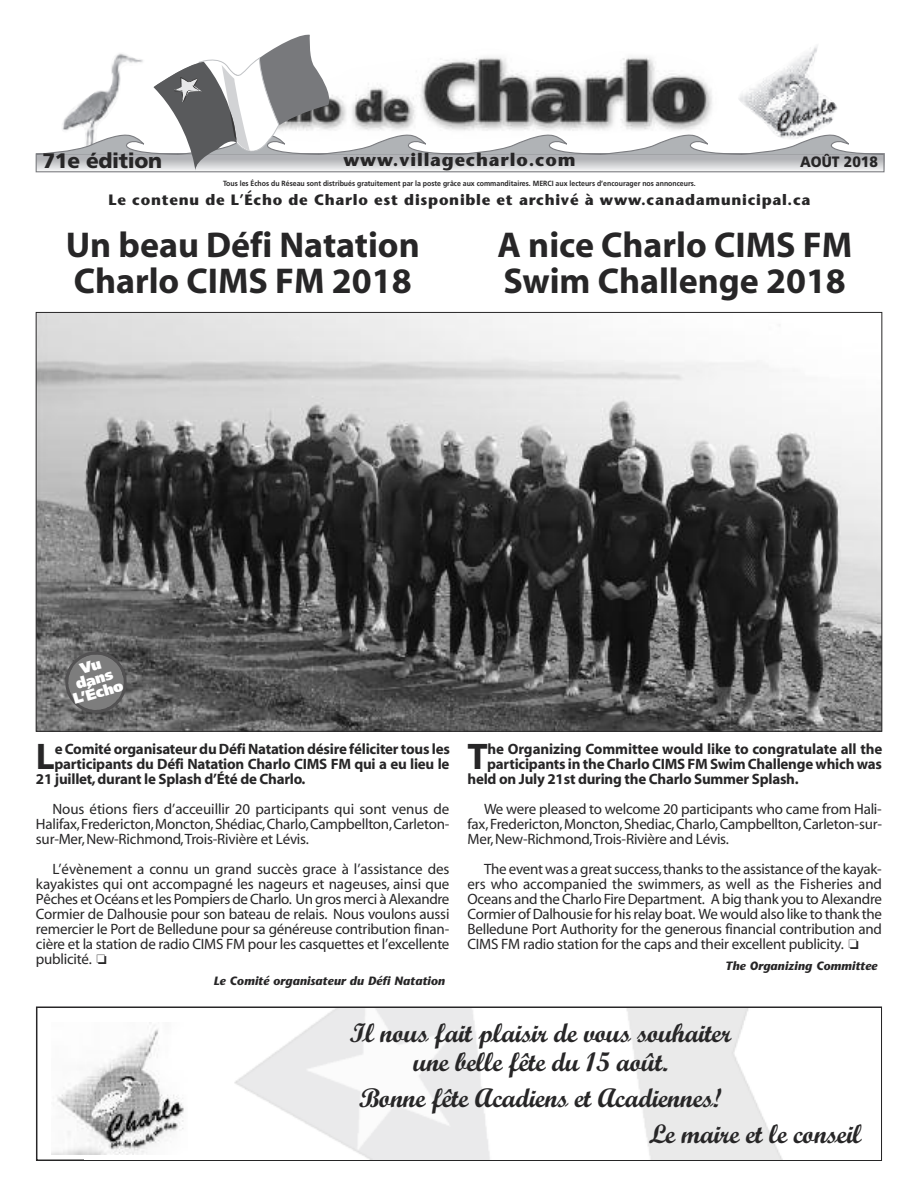
<style>
.page{position:relative;width:918px;height:1188px;background:#fff}
.page>*{position:absolute;margin:0;border:0;box-sizing:border-box;transform-origin:0 0}
.t1{font:700 37.2px "Myriad";color:#272627}
.t2{font:700 36px/36px "Myriad";color:#272627}
.t3{font:700 27px/28.5px "Script";letter-spacing:-.015em;color:#272627;text-align:center}
.t4{font:900 21px "Frutiger";letter-spacing:-.015em;color:#272627}
.t5{font:700 18px "Stone Sans";letter-spacing:.05em;color:#272627}
.t6{font:15px/15px "Myriad";letter-spacing:-.015em;color:#272627;text-align:justify}
.t7{font:700 15px "Myriad";letter-spacing:-.015em;color:#272627}
.t8{font:700 15px "Stone Sans";letter-spacing:.05em;color:#272627}
.t9{font:900 15px/13.5px "Frutiger";color:#fff;text-align:center}
.t10{font:900 15px "Frutiger";color:#272627;scale:.93 1}
.t11{font:italic 700 12px "Stone Sans";color:#272627}
.t12{font:700 7.5px "Frutiger";color:#272627;scale:.93 1}
</style>
<div class="page">
<div style="left:36px;top:153px;width:849px;height:19px;border:1px solid #7b7c80"></div>
<img style="left:38px;top:314px;width:842px;height:415px">
<img style="left:51px;top:1023px;width:136px;height:131px">
<svg style="left:35px;top:34px;width:849px;height:136px"></svg>
<svg style="left:61px;top:647px;width:70px;height:70px"></svg>
<h3 class="t4" style="left:42px;top:152px;width:121px">71e édition</h3>
<p class="t5" style="left:343px;top:153px;width:234px">www.villagecharlo.com</p>
<p class="t10" style="left:800px;top:156px;width:85px">AOÛT 2018</p>
<p class="t8" style="left:108px;top:194px;width:704px">Le contenu de L’Écho de Charlo est disponible et archivé à www.canadamunicipal.ca</p>
<p class="t12" style="left:223px;top:180px;width:510px">Tous les Échos du Réseau sont distribués gratuitement par la poste grâce aux commanditaires. MERCI aux lecteurs d’encourager nos annonceurs.</p>
<h2 class="t2" style="left:66px;top:230px;width:356px">Un beau Défi Natation<br>Charlo CIMS FM 2018</h2>
<h2 class="t2" style="left:497px;top:230px;width:356px">A nice Charlo CIMS FM<br>Swim Challenge 2018</h2>
<p class="t9" style="left:65px;top:668px;width:53px;rotate:-16deg">Vu dans<br>L’Écho</p>
<h1 class="t1" style="left:36px;top:743px;width:21px">L</h1>
<p class="t7" style="left:55px;top:743px;width:397px">e Comité organisateur du Défi Natation désire féliciter tous les</p>
<p class="t7" style="left:54px;top:758px;width:397px">participants du Défi Natation Charlo CIMS FM qui a eu lieu le</p>
<p class="t7" style="left:36px;top:773px;width:271px">21 juillet,durant le Splash d’Été de Charlo.</p>
<p class="t6" style="left:36px;top:803px;width:415px;text-indent:17px">Nous étions fiers d’acceuillir 20 participants qui sont venus de Halifax,Fredericton,Moncton,Shédiac,Charlo,Campbellton,Carleton&shy;sur-Mer,New-Richmond,Trois-Rivière et Lévis.</p>
<p class="t6" style="left:36px;top:863px;width:415px;text-indent:17px">L’évènement a connu un grand succès grace à l’assistance des kayakistes qui ont accompagné les nageurs et nageuses, ainsi que Pêches et Océans et les Pompiers de Charlo. Un gros merci à Alexandre Cormier de Dalhousie pour son bateau de relais. Nous voulons aussi remercier le Port de Belledune pour sa généreuse contribution finan&shy;cière et la station de radio CIMS FM pour les casquettes et l’excellente publicité. ❏</p>
<p class="t11" style="left:214px;top:976px;width:233px">Le Comité organisateur du Défi Natation</p>
<h1 class="t1" style="left:467px;top:743px;width:22px">T</h1>
<p class="t7" style="left:488px;top:743px;width:396px">he Organizing Committee would like to congratulate all the</p>
<p class="t7" style="left:487px;top:758px;width:396px">participants in the Charlo CIMS FM Swim Challenge which was</p>
<p class="t7" style="left:468px;top:773px;width:333px">held on July 21st during the Charlo Summer Splash.</p>
<p class="t6" style="left:468px;top:803px;width:416px;text-indent:16px">We were pleased to welcome 20 participants who came from Hali&shy;fax,Fredericton,Moncton,Shediac,Charlo,Campbellton,Carleton-sur-Mer,New-Richmond,Trois-Rivière and Lévis.</p>
<p class="t6" style="left:468px;top:863px;width:416px;text-indent:17px">The event was a great success,thanks to the assistance of the kayak&shy;ers who accompanied the swimmers, as well as the Fisheries and Oceans and the Charlo Fire Department. A big thank you to Alexandre Cormier of Dalhousie for his relay boat. We would also like to thank the Belledune Port Authority for the generous financial contribution and CIMS FM radio station for the caps and their excellent publicity. ❏</p>
<p class="t11" style="left:725px;top:961px;width:154px">The Organizing Committee</p>
<h3 class="t3" style="left:349px;top:1019px;width:383px">Il nous fait plaisir de vous souhaiter une belle fête du 15 août.</h3>
<h3 class="t3" style="left:649px;top:1079px;width:214px;line-height:36px;text-align:left;text-indent:-290px">Bonne fête Acadiens et Acadiennes!<br>Le maire et le conseil</h3>
</div>
